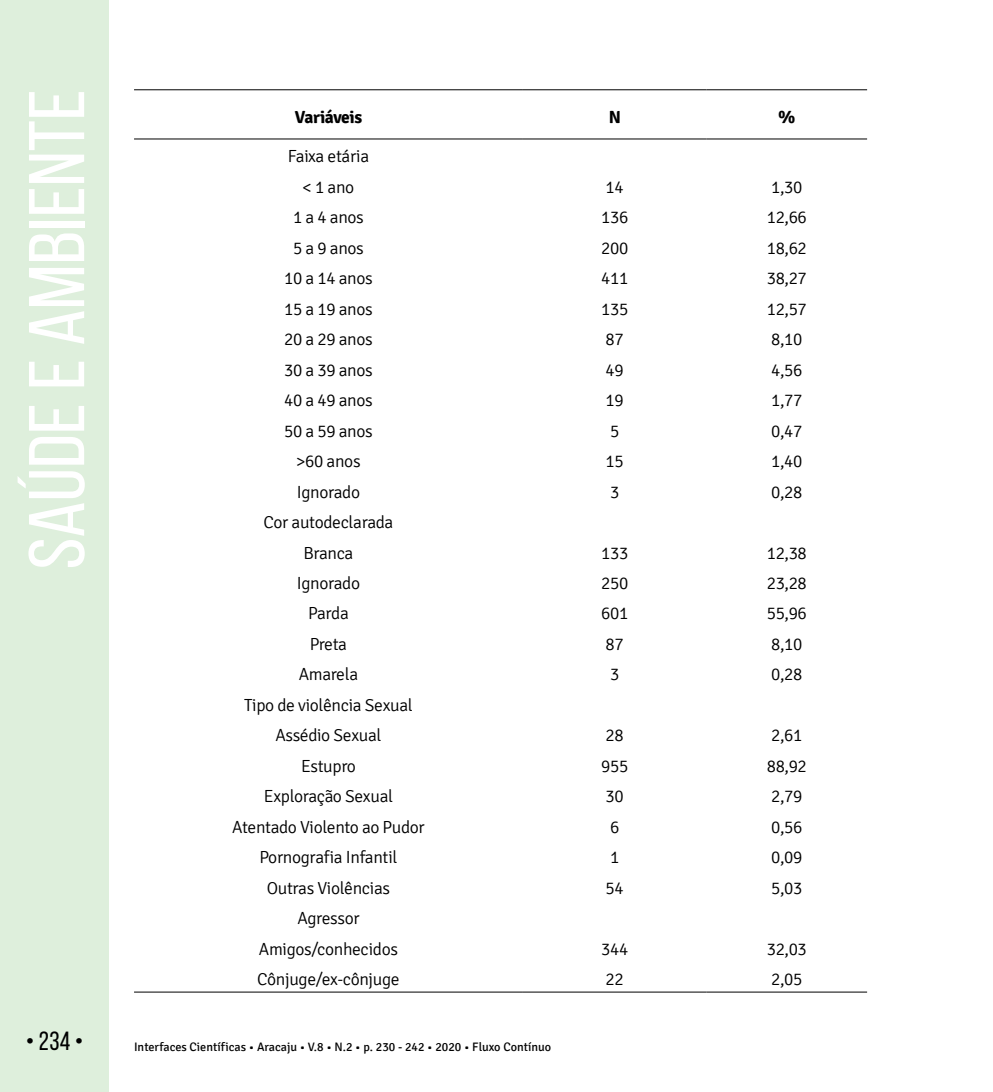
<style>
.page{position:relative;width:993px;height:1092px;background:#fff}
.page>*{position:absolute;margin:0;border:0;box-sizing:border-box;transform-origin:0 0}
.t1{font:78.75px "Bebas Neue";color:#fff;scale:1.09 1}
.t2{font:26.25px "Bebas Neue";color:#000}
.t3{font:300 17.5px/30.4px "Signika";letter-spacing:-.02em;color:#000;text-align:center}
.t4{font:700 17.5px "Signika";letter-spacing:-.02em;color:#000}
.t5{font:12.25px "Signika";color:#000}
</style>
<div class="page">
<div style="left:0;top:0;width:109px;height:1091px;background:#deefdc"></div>
<hr style="left:134px;top:991px;width:388px;height:1px;background:#000">
<hr style="left:522px;top:991px;width:184px;height:1px;background:#000">
<hr style="left:706px;top:991px;width:160px;height:1px;background:#000">
<hr style="left:134px;top:89px;width:388px;height:1px;background:#000">
<hr style="left:522px;top:89px;width:184px;height:1px;background:#000">
<hr style="left:706px;top:89px;width:160px;height:1px;background:#000">
<hr style="left:134px;top:138px;width:388px;height:1px;background:#000">
<hr style="left:522px;top:138px;width:184px;height:1px;background:#000">
<hr style="left:706px;top:138px;width:160px;height:1px;background:#000">
<h1 class="t1" style="left:14px;top:569px;width:442px;rotate:-90deg">Saúde e Ambiente</h1>
<p class="t4" style="left:295px;top:106px;width:69px">Variáveis</p>
<p class="t4" style="left:608px;top:106px;width:14px">N</p>
<p class="t4" style="left:778px;top:106px;width:19px">%</p>
<p class="t3" style="left:288px;top:142px;width:83px">Faixa etária &lt; 1 ano</p>
<p class="t3" style="left:605px;top:172px;width:20px">14</p>
<p class="t3" style="left:771px;top:172px;width:33px">1,30</p>
<p class="t3" style="left:293px;top:202px;width:72px">1 a 4 anos</p>
<p class="t3" style="left:601px;top:202px;width:29px">136</p>
<p class="t3" style="left:766px;top:202px;width:42px">12,66</p>
<p class="t3" style="left:293px;top:233px;width:72px">5 a 9 anos</p>
<p class="t3" style="left:601px;top:233px;width:29px">200</p>
<p class="t3" style="left:766px;top:233px;width:42px">18,62</p>
<p class="t3" style="left:284px;top:263px;width:90px">10 a 14 anos</p>
<p class="t3" style="left:601px;top:263px;width:29px">411</p>
<p class="t3" style="left:766px;top:263px;width:42px">38,27</p>
<p class="t3" style="left:284px;top:294px;width:90px">15 a 19 anos</p>
<p class="t3" style="left:601px;top:294px;width:29px">135</p>
<p class="t3" style="left:766px;top:294px;width:42px">12,57</p>
<p class="t3" style="left:284px;top:324px;width:90px">20 a 29 anos</p>
<p class="t3" style="left:605px;top:324px;width:20px">87</p>
<p class="t3" style="left:771px;top:324px;width:33px">8,10</p>
<p class="t3" style="left:284px;top:355px;width:90px">30 a 39 anos</p>
<p class="t3" style="left:605px;top:355px;width:20px">49</p>
<p class="t3" style="left:771px;top:355px;width:33px">4,56</p>
<p class="t3" style="left:284px;top:385px;width:90px">40 a 49 anos</p>
<p class="t3" style="left:605px;top:385px;width:20px">19</p>
<p class="t3" style="left:771px;top:385px;width:33px">1,77</p>
<p class="t3" style="left:284px;top:416px;width:90px">50 a 59 anos</p>
<p class="t3" style="left:610px;top:416px;width:11px">5</p>
<p class="t3" style="left:771px;top:416px;width:33px">0,47</p>
<p class="t3" style="left:296px;top:446px;width:66px">&gt;60 anos</p>
<p class="t3" style="left:605px;top:446px;width:20px">15</p>
<p class="t3" style="left:771px;top:446px;width:33px">1,40</p>
<p class="t3" style="left:297px;top:477px;width:65px">Ignorado</p>
<p class="t3" style="left:610px;top:477px;width:11px">3</p>
<p class="t3" style="left:771px;top:477px;width:33px">0,28</p>
<p class="t3" style="left:263px;top:507px;width:131px">Cor autodeclarada<br>Branca</p>
<p class="t3" style="left:601px;top:537px;width:29px">133</p>
<p class="t3" style="left:766px;top:537px;width:42px">12,38</p>
<p class="t3" style="left:297px;top:568px;width:65px">Ignorado</p>
<p class="t3" style="left:601px;top:568px;width:29px">250</p>
<p class="t3" style="left:766px;top:568px;width:42px">23,28</p>
<p class="t3" style="left:308px;top:598px;width:42px">Parda</p>
<p class="t3" style="left:601px;top:598px;width:29px">601</p>
<p class="t3" style="left:766px;top:598px;width:42px">55,96</p>
<p class="t3" style="left:310px;top:629px;width:39px">Preta</p>
<p class="t3" style="left:605px;top:629px;width:20px">87</p>
<p class="t3" style="left:771px;top:629px;width:33px">8,10</p>
<p class="t3" style="left:299px;top:659px;width:61px">Amarela</p>
<p class="t3" style="left:610px;top:659px;width:11px">3</p>
<p class="t3" style="left:771px;top:659px;width:33px">0,28</p>
<p class="t3" style="left:244px;top:690px;width:170px">Tipo de violência Sexual<br>Assédio Sexual</p>
<p class="t3" style="left:605px;top:720px;width:20px">28</p>
<p class="t3" style="left:771px;top:720px;width:33px">2,61</p>
<p class="t3" style="left:301px;top:751px;width:56px">Estupro</p>
<p class="t3" style="left:601px;top:751px;width:29px">955</p>
<p class="t3" style="left:766px;top:751px;width:42px">88,92</p>
<p class="t3" style="left:264px;top:781px;width:131px">Exploração Sexual</p>
<p class="t3" style="left:605px;top:781px;width:20px">30</p>
<p class="t3" style="left:771px;top:781px;width:33px">2,79</p>
<p class="t3" style="left:232px;top:811px;width:194px">Atentado Violento ao Pudor</p>
<p class="t3" style="left:610px;top:811px;width:11px">6</p>
<p class="t3" style="left:771px;top:811px;width:33px">0,56</p>
<p class="t3" style="left:259px;top:842px;width:139px">Pornografia Infantil</p>
<p class="t3" style="left:610px;top:842px;width:11px">1</p>
<p class="t3" style="left:771px;top:842px;width:33px">0,09</p>
<p class="t3" style="left:267px;top:872px;width:125px">Outras Violências</p>
<p class="t3" style="left:605px;top:872px;width:20px">54</p>
<p class="t3" style="left:771px;top:872px;width:33px">5,03</p>
<p class="t3" style="left:259px;top:903px;width:140px">Agressor<br>Amigos/conhecidos</p>
<p class="t3" style="left:601px;top:933px;width:29px">344</p>
<p class="t3" style="left:766px;top:933px;width:42px">32,03</p>
<p class="t3" style="left:257px;top:964px;width:144px">Cônjuge/ex-cônjuge</p>
<p class="t3" style="left:605px;top:964px;width:20px">22</p>
<p class="t3" style="left:771px;top:964px;width:33px">2,05</p>
<h2 class="t2" style="left:26px;top:1026px;width:59px">• 234 •</h2>
<p class="t5" style="left:134px;top:1040px;width:418px">Interfaces Científicas • Aracaju • V.8 • N.2 • p. 230 - 242 • 2020 • Fluxo Contínuo</p>
</div>
